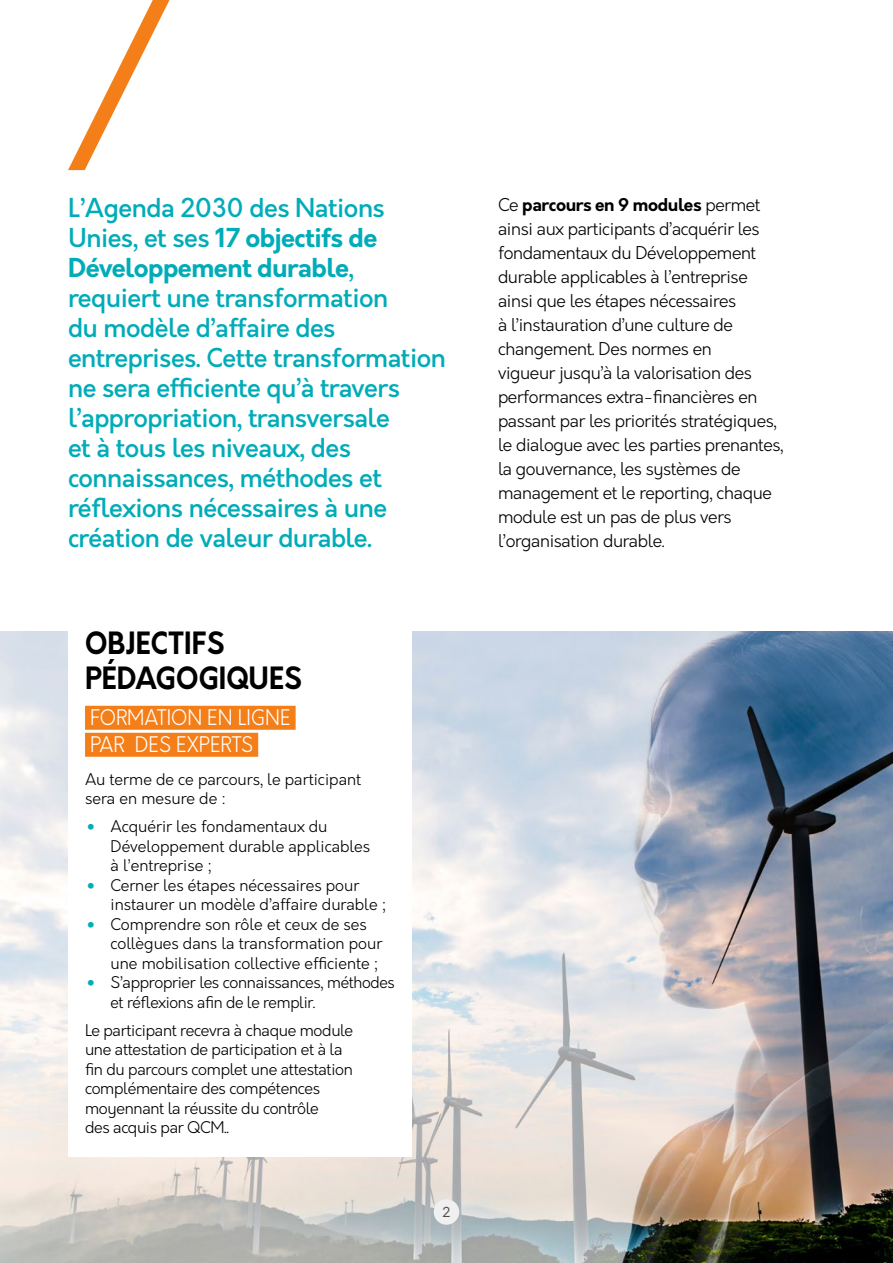
<style>
.page{position:relative;width:893px;height:1263px;background:#fff}
.page>*{position:absolute;margin:0;border:0;box-sizing:border-box;transform-origin:0 0}
.t1{font:700 30px/34.5px "Orkney";color:#000;scale:.92 1}
.t2{font:500 25.5px/30px "Orkney";letter-spacing:-.02em;color:#00acb8}
.t3{font:300 21px/27px "Orkney";color:#fff;scale:.92 1}
.t4{font:300 17.25px/24px "Orkney";letter-spacing:-.02em;color:#000}
.t5{font:300 15.75px/19.5px "Orkney";letter-spacing:-.01em;color:#000}
.t6{font:13.5px "Orkney";color:#4d4d4c}
.s1{font-weight:700}
.s2{font-size:25.5px;color:#00acb8}
</style>
<div class="page">
<img style="left:1px;top:631px;width:892px;height:632px">
<div style="left:68px;top:578px;width:344px;height:579px;background:#fff"></div>
<div style="left:85px;top:706px;width:211px;height:24px;background:#f47e18"></div>
<div style="left:85px;top:733px;width:173px;height:24px;background:#f47e18"></div>
<svg style="left:68px;top:0;width:101px;height:170px"></svg>
<div style="left:434px;top:1199px;width:25px;height:26px;background:#f0f0f0;border-radius:50%"></div>
<p class="t2" style="left:68px;top:193px;width:379px">L’Agenda 2030 des Nations<br>Unies, et ses <span class="s1">17 objectifs de<br>Développement durable</span>, requiert une transformation<br>du modèle d’affaire des entreprises. Cette transformation ne sera efficiente qu’à travers l’appropriation, transversale<br>et à tous les niveaux, des connaissances, méthodes et réflexions nécessaires à une création de valeur durable.</p>
<p class="t4" style="left:498px;top:193px;width:287px">Ce <span class="s1">parcours en 9 modules</span> permet ainsi aux participants d’acquérir les fondamentaux du Développement durable applicables à l’entreprise ainsi que les étapes nécessaires<br>à l’instauration d’une culture de changement. Des normes en<br>vigueur jusqu’à la valorisation des performances extra-financières en passant par les priorités stratégiques, le dialogue avec les parties prenantes, la gouvernance, les systèmes de management et le reporting, chaque module est un pas de plus vers l’organisation durable.</p>
<h1 class="t1" style="left:85px;top:627px;width:237px">OBJECTIFS<br>PÉDAGOGIQUES</h1>
<h3 class="t3" style="left:90px;top:704px;width:219px">FORMATION EN LIGNE<br>PAR DES EXPERTS</h3>
<p class="t5" style="left:85px;top:769px;width:278px">Au terme de ce parcours, le participant sera en mesure de :</p>
<p class="t5" style="left:111px;top:817px;width:261px;text-indent:-26px"><span class="s2">•</span> Acquérir les fondamentaux du<br>Développement durable applicables à l’entreprise ;</p>
<p class="t5" style="left:111px;top:875px;width:277px;text-indent:-26px"><span class="s2">•</span> Cerner les étapes nécessaires pour instaurer un modèle d’affaire durable ;</p>
<p class="t5" style="left:111px;top:914px;width:273px;text-indent:-26px"><span class="s2">•</span> Comprendre son rôle et ceux de ses collègues dans la transformation pour une mobilisation collective efficiente ;</p>
<p class="t5" style="left:111px;top:973px;width:286px;text-indent:-26px"><span class="s2">•</span> S’approprier les connaissances, méthodes et réflexions afin de le remplir.</p>
<p class="t5" style="left:85px;top:1020px;width:270px">Le participant recevra à chaque module une attestation de participation et à la fin du parcours complet une attestation complémentaire des compétences moyennant la réussite du contrôle<br>des acquis par QCM..</p>
<p class="t6" style="left:442px;top:1203px;width:9px">2</p>
</div>
